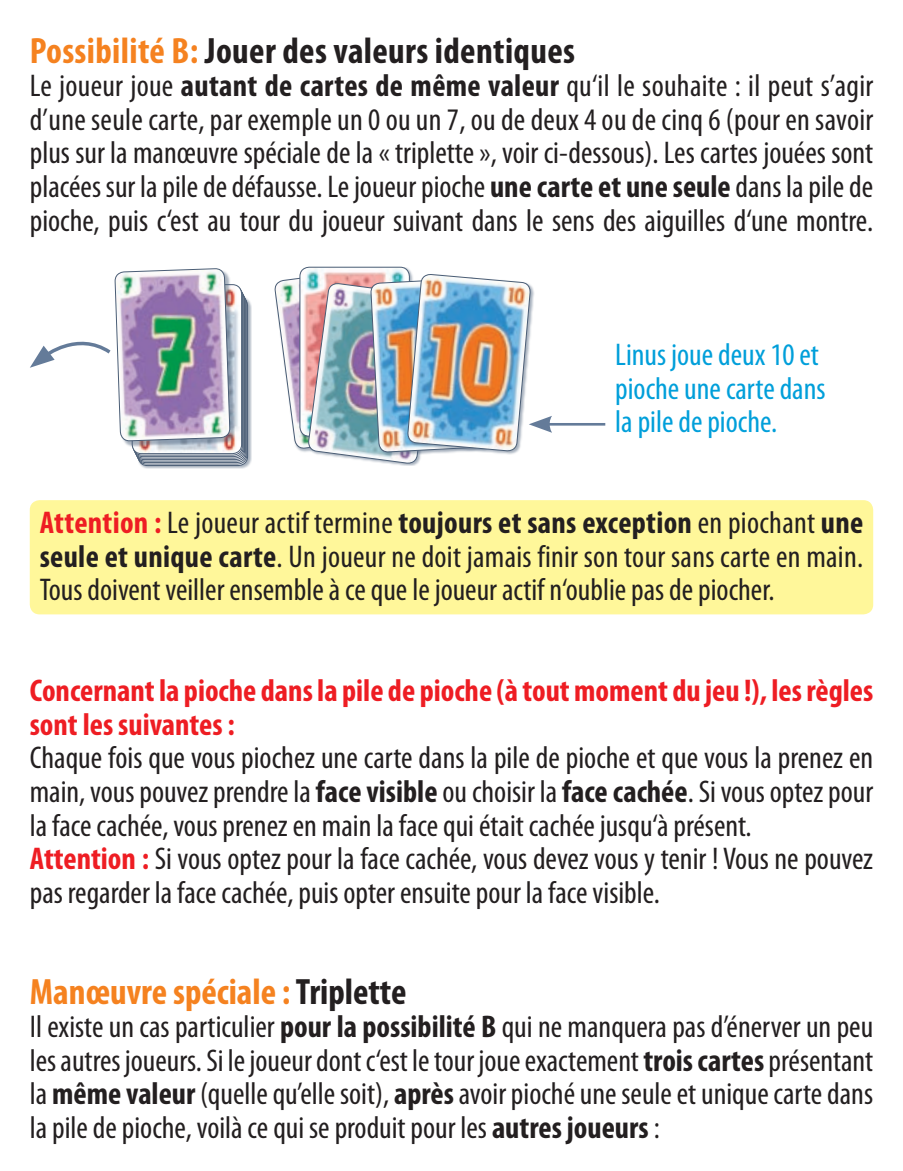
<style>
.page{position:relative;width:903px;height:1171px;background:#fff}
.page>*{position:absolute;margin:0;border:0;box-sizing:border-box;transform-origin:0 0}
.t1{font:700 condensed 36.75px "Myriad Pro";letter-spacing:.01em;color:#231f20}
.t2{font:700 condensed 36.75px "Myriad Pro";color:#f58220}
.t3{font:condensed 31.5px/33.6px "Myriad Pro";color:#231f20;text-align:justify}
.t4{font:700 condensed 31.5px/33.6px "Myriad Pro";color:#ee1d23}
.t5{font:condensed 31.5px "Myriad Pro";color:#009fda}
.s1{color:#f58220}
.s2{font-weight:700}
.s3{font-weight:700;color:#ee1d23}
.s4{color:#231f20}
</style>
<div class="page">
<div style="left:30px;top:500px;width:843px;height:114px;background:#fff79a;border-radius:10px"></div>
<div style="left:138px;top:296px;width:113px;height:173px;background:#51657e;opacity:.5"></div>
<img style="left:230px;top:286px;width:12px;height:168px">
<div style="left:116px;top:270px;width:119px;height:176px;background:#51657e;opacity:.5"></div>
<svg style="left:30px;top:268px;width:200px;height:194px"></svg>
<hr style="left:546px;top:423px;width:59px;height:3px;background:#647b99">
<img style="left:274px;top:267px;width:278px;height:197px">
<p class="t1" style="left:30px;top:30px;width:547px"><span class="s1">Possibilité B:</span> Jouer des valeurs identiques</p>
<p class="t3" style="left:30px;top:70px;width:845px">Le joueur joue <span class="s2">autant de cartes de même valeur</span> qu‘il le souhaite : il peut s’agir d’une seule carte, par exemple un 0 ou un 7, ou de deux 4 ou de cinq 6 (pour en savoir plus sur la manœuvre spéciale de la « triplette », voir ci-dessous). Les cartes jouées sont placées sur la pile de défausse. Le joueur pioche <span class="s2">une carte et une seule</span> dans la pile de pioche, puis c‘est au tour du joueur suivant dans le sens des aiguilles d‘une montre.</p>
<p class="t5" style="left:615px;top:338px;width:205px">Linus joue deux 10 et</p>
<p class="t5" style="left:615px;top:371px;width:212px">pioche une carte dans</p>
<p class="t5" style="left:615px;top:405px;width:164px">la pile de pioche.</p>
<p class="t3" style="left:40px;top:506px;width:825px"><span class="s3">Attention :</span> Le joueur actif termine <span class="s2">toujours et sans exception</span> en piochant <span class="s2">une seule et unique carte</span>. Un joueur ne doit jamais finir son tour sans carte en main.<br>Tous doivent veiller ensemble à ce que le joueur actif n‘oublie pas de piocher.</p>
<p class="t4" style="left:30px;top:674px;width:845px">Concernant la pioche dans la pile de pioche (à tout moment du jeu !), les règles sont les suivantes :</p>
<p class="t3" style="left:30px;top:742px;width:845px">Chaque fois que vous piochez une carte dans la pile de pioche et que vous la prenez en main, vous pouvez prendre la <span class="s2">face visible</span> ou choisir la <span class="s2">face cachée</span>. Si vous optez pour la face cachée, vous prenez en main la face qui était cachée jusqu‘à présent.</p>
<p class="t3" style="left:30px;top:842px;width:845px"><span class="s3">Attention :</span> Si vous optez pour la face cachée, vous devez vous y tenir ! Vous ne pouvez pas regarder la face cachée, puis opter ensuite pour la face visible.</p>
<p class="t2" style="left:30px;top:971px;width:378px">Manœuvre spéciale : <span class="s4">Triplette</span></p>
<p class="t3" style="left:30px;top:1010px;width:845px">Il existe un cas particulier <span class="s2">pour la possibilité B</span> qui ne manquera pas d’énerver un peu les autres joueurs. Si le joueur dont c‘est le tour joue exactement <span class="s2">trois cartes</span> présentant la <span class="s2">même valeur</span> (quelle qu’elle soit), <span class="s2">après</span> avoir pioché une seule et unique carte dans la pile de pioche, voilà ce qui se produit pour les <span class="s2">autres joueurs</span> :</p>
</div>
